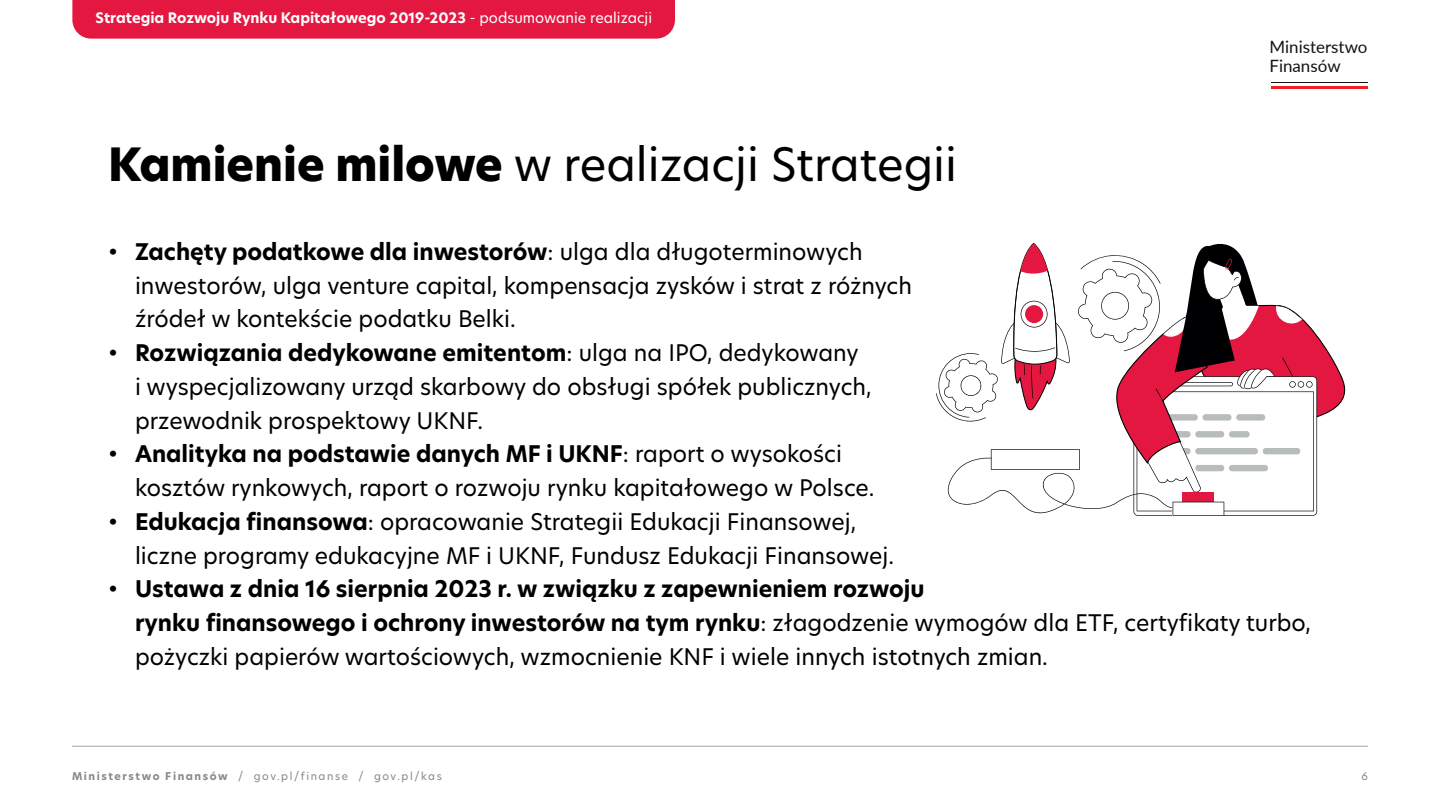
<style>
.page{position:relative;width:1440px;height:810px;background:#fff}
.page>*{position:absolute;margin:0;border:0;box-sizing:border-box;transform-origin:0 0}
.t1{font:45px "New Hero";color:#000002}
.t2{font:22.5px/33.8px "New Hero";color:#000002}
.t3{font:16.95px/18.9px "Lato";color:#0f1417}
.t4{font:700 14.25px "New Hero";color:#fff}
.t5{font:10.5px "New Hero";letter-spacing:.15em;color:#85888c}
.s1{font-weight:400}
.s2{font-weight:800}
.s3{font-weight:700}
</style>
<div class="page">
<div style="left:72px;top:0;width:603px;height:39px;background:#e41740"></div>
<hr style="left:1271px;top:85px;width:97px;height:3px;background:#ee1f25">
<hr style="left:1271px;top:82px;width:97px;height:1px;background:#0f1417">
<hr style="left:72px;top:746px;width:1296px;height:1px;background:#a1a7aa">
<svg style="left:936px;top:242px;width:410px;height:274px"></svg>
<p class="t4" style="left:96px;top:8px;width:558px">Strategia Rozwoju Rynku Kapitałowego 2019-2023 <span class="s1">- podsumowanie realizacji</span></p>
<h1 class="t1" style="left:108px;top:134px;width:851px"><span class="s2">Kamienie milowe</span> w realizacji Strategii</h1>
<p class="t3" style="left:1269px;top:36px;width:100px">Ministerstwo<br>Finansów</p>
<p class="t2" style="left:135px;top:234px;width:779px;text-indent:-27px">• <span class="s3">Zachęty podatkowe dla inwestorów</span>: ulga dla długoterminowych inwestorów, ulga venture capital, kompensacja zysków i strat z różnych źródeł w kontekście podatku Belki.</p>
<p class="t2" style="left:135px;top:336px;width:738px;text-indent:-27px">• <span class="s3">Rozwiązania dedykowane emitentom</span>: ulga na IPO, dedykowany<br>i wyspecjalizowany urząd skarbowy do obsługi spółek publicznych, przewodnik prospektowy UKNF.</p>
<p class="t2" style="left:135px;top:437px;width:741px;text-indent:-27px">• <span class="s3">Analityka na podstawie danych MF i UKNF</span>: raport o wysokości kosztów rynkowych, raport o rozwoju rynku kapitałowego w Polsce.</p>
<p class="t2" style="left:135px;top:504px;width:761px;text-indent:-27px">• <span class="s3">Edukacja finansowa</span>: opracowanie Strategii Edukacji Finansowej, liczne programy edukacyjne MF i UKNF, Fundusz Edukacji Finansowej.</p>
<p class="t2" style="left:135px;top:572px;width:1178px;text-indent:-27px">• <span class="s3">Ustawa z dnia 16 sierpnia 2023 r. w związku z zapewnieniem rozwoju<br>rynku finansowego i ochrony inwestorów na tym rynku</span>: złagodzenie wymogów dla ETF, certyfikaty turbo, pożyczki papierów wartościowych, wzmocnienie KNF i wiele innych istotnych zmian.</p>
<p class="t5" style="left:72px;top:769px;width:371px"><span class="s3">Ministerstwo Finansów</span> / gov.pl/finanse / gov.pl/kas</p>
<p class="t5" style="left:1362px;top:769px;width:8px">6</p>
</div>
